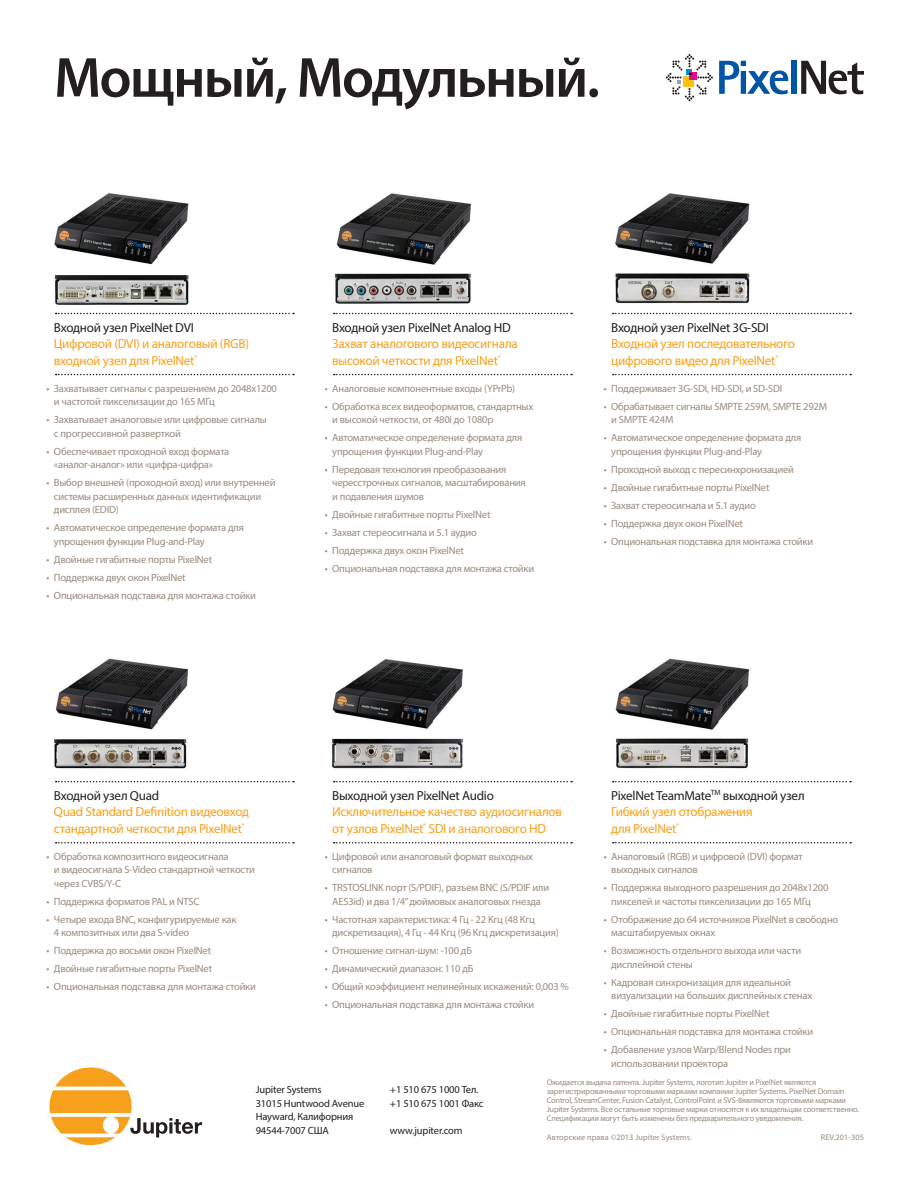
<style>
.page{position:relative;width:918px;height:1188px;background:#fff}
.page>*{position:absolute;margin:0;border:0;box-sizing:border-box;transform-origin:0 0}
.t1{font:600 57px "Myriad Pro";letter-spacing:-.03em;color:#231f20}
.t2{font:13.2px/16.5px "Myriad Pro";letter-spacing:-.02em;color:#f6a01b}
.t3{font:13.2px "Myriad Pro";letter-spacing:-.02em;color:#231f20}
.t4{font:10.5px/13.5px "Myriad Pro";letter-spacing:-.02em;color:#998b7d}
.t5{font:10.5px/13.5px "Myriad Pro";letter-spacing:-.015em;color:#231f20}
.t6{font:8.25px/9px "Myriad Pro";letter-spacing:-.02em;color:#998b7d}
.t7{font:8.25px "Myriad Pro";letter-spacing:.01em;color:#998b7d}
.s1{color:#231f20}
</style>
<div class="page">
<img style="left:54px;top:193px;width:135px;height:72px">
<img style="left:55px;top:275px;width:140px;height:40px">
<img style="left:336px;top:193px;width:136px;height:72px">
<img style="left:333px;top:273px;width:146px;height:42px">
<img style="left:615px;top:193px;width:135px;height:71px">
<img style="left:612px;top:273px;width:146px;height:42px">
<img style="left:55px;top:658px;width:133px;height:72px">
<img style="left:54px;top:739px;width:141px;height:44px">
<img style="left:332px;top:659px;width:131px;height:70px">
<img style="left:331px;top:738px;width:146px;height:45px">
<img style="left:615px;top:658px;width:135px;height:72px">
<img style="left:612px;top:738px;width:150px;height:45px">
<svg style="left:56px;top:374px;width:238px;height:1px"></svg>
<svg style="left:56px;top:313px;width:238px;height:1px"></svg>
<svg style="left:334px;top:374px;width:238px;height:1px"></svg>
<svg style="left:334px;top:313px;width:238px;height:1px"></svg>
<svg style="left:613px;top:374px;width:238px;height:1px"></svg>
<svg style="left:613px;top:313px;width:238px;height:1px"></svg>
<svg style="left:56px;top:842px;width:238px;height:1px"></svg>
<svg style="left:56px;top:781px;width:238px;height:1px"></svg>
<svg style="left:334px;top:842px;width:238px;height:1px"></svg>
<svg style="left:334px;top:781px;width:238px;height:1px"></svg>
<svg style="left:613px;top:842px;width:238px;height:1px"></svg>
<svg style="left:613px;top:781px;width:238px;height:1px"></svg>
<svg style="left:719px;top:61px;width:69px;height:33px"></svg>
<div style="left:791px;top:61px;width:6px;height:33px;background:#0154a6"></div>
<svg style="left:801px;top:61px;width:63px;height:33px"></svg>
<svg style="left:666px;top:54px;width:47px;height:47px"></svg>
<svg style="left:50px;top:1068px;width:152px;height:77px"></svg>
<h1 class="t1" style="left:54px;top:41px;width:547px">Мощный, Модульный.</h1>
<p class="t3" style="left:54px;top:319px;width:141px">Входной узел PixelNet DVI</p>
<p class="t2" style="left:54px;top:335px;width:197px">Цифровой (DVI) и аналоговый (RGB) входной узел для PixelNet<sup>®</sup></p>
<p class="t4" style="left:54px;top:381px;width:224px;text-indent:-7px">• Захватывает сигналы с разрешением до 2048x1200 и частотой пикселизации до 165 МГц</p>
<p class="t4" style="left:54px;top:413px;width:214px;text-indent:-7px">• Захватывает аналоговые или цифровые сигналы с прогрессивной разверткой</p>
<p class="t4" style="left:54px;top:444px;width:177px;text-indent:-7px">• Обеспечивает проходной вход формата «аналог-аналог» или «цифра-цифра»</p>
<p class="t4" style="left:54px;top:476px;width:223px;text-indent:-7px">• Выбор внешней (проходной вход) или внутренней системы расширенных данных идентификации дисплея (EDID)</p>
<p class="t4" style="left:54px;top:521px;width:191px;text-indent:-7px">• Автоматическое определение формата для упрощения функции Plug-and-Play</p>
<p class="t4" style="left:47px;top:552px;width:167px">• Двойные гигабитные порты PixelNet</p>
<p class="t4" style="left:47px;top:570px;width:141px">• Поддержка двух окон PixelNet</p>
<p class="t4" style="left:47px;top:588px;width:211px">• Опциональная подставка для монтажа стойки</p>
<p class="t3" style="left:332px;top:319px;width:180px">Входной узел PixelNet Analog HD</p>
<p class="t2" style="left:332px;top:335px;width:187px">Захват аналогового видеосигнала высокой четкости для PixelNet<sup>®</sup></p>
<p class="t4" style="left:325px;top:381px;width:192px">• Аналоговые компонентные входы (YPrPb)</p>
<p class="t4" style="left:332px;top:399px;width:202px;text-indent:-7px">• Обработка всех видеоформатов, стандартных и высокой четкости, от 480i до 1080p</p>
<p class="t4" style="left:332px;top:431px;width:191px;text-indent:-7px">• Автоматическое определение формата для упрощения функции Plug-and-Play</p>
<p class="t4" style="left:332px;top:462px;width:195px;text-indent:-7px">• Передовая технология преобразования чересстрочных сигналов, масштабирования и подавления шумов</p>
<p class="t4" style="left:325px;top:507px;width:167px">• Двойные гигабитные порты PixelNet</p>
<p class="t4" style="left:325px;top:525px;width:154px">• Захват стереосигнала и 5.1 аудио</p>
<p class="t4" style="left:325px;top:543px;width:141px">• Поддержка двух окон PixelNet</p>
<p class="t4" style="left:325px;top:561px;width:211px">• Опциональная подставка для монтажа стойки</p>
<p class="t3" style="left:611px;top:319px;width:159px">Входной узел PixelNet 3G-SDI</p>
<p class="t2" style="left:611px;top:335px;width:185px">Входной узел последовательного цифрового видео для PixelNet<sup>®</sup></p>
<p class="t4" style="left:604px;top:381px;width:180px">• Поддерживает 3G-SDI, HD-SDI, и SD-SDI</p>
<p class="t4" style="left:611px;top:399px;width:217px;text-indent:-7px">• Обрабатывает сигналы SMPTE 259M, SMPTE 292M и SMPTE 424M</p>
<p class="t4" style="left:611px;top:431px;width:191px;text-indent:-7px">• Автоматическое определение формата для упрощения функции Plug-and-Play</p>
<p class="t4" style="left:604px;top:462px;width:192px">• Проходной выход с пересинхронизацией</p>
<p class="t4" style="left:604px;top:480px;width:167px">• Двойные гигабитные порты PixelNet</p>
<p class="t4" style="left:604px;top:498px;width:154px">• Захват стереосигнала и 5.1 аудио</p>
<p class="t4" style="left:604px;top:516px;width:141px">• Поддержка двух окон PixelNet</p>
<p class="t4" style="left:604px;top:534px;width:211px">• Опциональная подставка для монтажа стойки</p>
<p class="t3" style="left:54px;top:787px;width:107px">Входной узел Quad</p>
<p class="t2" style="left:54px;top:803px;width:197px">Quad Standard Definition видеовход стандартной четкости для PixelNet<sup>®</sup></p>
<p class="t4" style="left:54px;top:849px;width:203px;text-indent:-7px">• Обработка композитного видеосигнала<br>и видеосигнала S-Video стандартной четкости через CVBS/Y-C</p>
<p class="t4" style="left:47px;top:894px;width:155px">• Поддержка форматов PAL и NTSC</p>
<p class="t4" style="left:54px;top:912px;width:184px;text-indent:-7px">• Четыре входа BNC, конфигурируемые как<br>4 композитных или два S-video</p>
<p class="t4" style="left:47px;top:944px;width:166px">• Поддержка до восьми окон PixelNet</p>
<p class="t4" style="left:47px;top:962px;width:167px">• Двойные гигабитные порты PixelNet</p>
<p class="t4" style="left:47px;top:980px;width:211px">• Опциональная подставка для монтажа стойки</p>
<p class="t3" style="left:332px;top:787px;width:163px">Выходной узел PixelNet Audio</p>
<p class="t2" style="left:332px;top:803px;width:231px">Исключительное качество аудиосигналов от узлов PixelNet<sup>®</sup> SDI и аналогового HD</p>
<p class="t4" style="left:332px;top:849px;width:202px;text-indent:-7px">• Цифровой или аналоговый формат выходных сигналов</p>
<p class="t4" style="left:325px;top:881px;width:226px;text-align:center">• TRSTOSLINK порт (S/PDIF), разъем BNC (S/PDIF или<br>AES3id) и два 1/4” дюймовых аналоговых гнезда</p>
<p class="t4" style="left:332px;top:912px;width:228px;text-indent:-7px">• Частотная характеристика: 4 Гц - 22 Кгц (48 Кгц дискретизация), 4 Гц - 44 Кгц (96 Кгц дискретизация)</p>
<p class="t4" style="left:325px;top:944px;width:149px">• Отношение сигнал-шум: -100 дБ</p>
<p class="t4" style="left:325px;top:962px;width:150px">• Динамический диапазон: 110 дБ</p>
<p class="t4" style="left:325px;top:980px;width:246px">• Общий коэффициент нелинейных искажений: 0,003 %</p>
<p class="t4" style="left:325px;top:998px;width:211px">• Опциональная подставка для монтажа стойки</p>
<p class="t2" style="left:611px;top:787px;width:195px"><span class="s1">PixelNet TeamMate</span><sup>TM</sup> <span class="s1">выходной узел<br></span>Гибкий узел отображения<br>для PixelNet<sup>®</sup></p>
<p class="t4" style="left:611px;top:849px;width:193px;text-indent:-7px">• Аналоговый (RGB) и цифровой (DVI) формат выходных сигналов</p>
<p class="t4" style="left:611px;top:881px;width:219px;text-indent:-7px">• Поддержка выходного разрешения до 2048x1200 пикселей и частоты пикселизации до 165 МГц</p>
<p class="t4" style="left:611px;top:912px;width:228px;text-indent:-7px">• Отображение до 64 источников PixelNet в свободно масштабируемых окнах</p>
<p class="t4" style="left:611px;top:944px;width:191px;text-indent:-7px">• Возможность отдельного выхода или части дисплейной стены</p>
<p class="t4" style="left:611px;top:975px;width:202px;text-indent:-7px">• Кадровая синхронизация для идеальной визуализации на больших дисплейных стенах</p>
<p class="t4" style="left:604px;top:1007px;width:167px">• Двойные гигабитные порты PixelNet</p>
<p class="t4" style="left:604px;top:1025px;width:211px">• Опциональная подставка для монтажа стойки</p>
<p class="t4" style="left:611px;top:1043px;width:181px;text-indent:-7px">• Добавление узлов Warp/Blend Nodes при использовании проектора</p>
<p class="t5" style="left:256px;top:1083px;width:110px">Jupiter Systems<br>31015 Huntwood Avenue<br>Hayward, Калифорния<br>94544-7007 США</p>
<p class="t5" style="left:390px;top:1083px;width:95px">+1 510 675 1000 Тел. +1 510 675 1001 Факс</p>
<p class="t5" style="left:390px;top:1123px;width:74px">www.jupiter.com</p>
<p class="t6" style="left:547px;top:1078px;width:314px">Ожидается выдача патента. Jupiter Systems, логотип Jupiter и PixelNet являются зарегистрированными торговыми марками компании Jupiter Systems. PixelNet Domain Control, StreamCenter, Fusion Catalyst, ControlPoint и SVS-8являются торговыми марками Jupiter Systems. Все остальные торговые марки относятся к их владельцам соответственно.<br>Спецификации могут быть изменены без предварительного уведомления.</p>
<p class="t7" style="left:547px;top:1133px;width:147px">Авторские права ©2013 Jupiter Systems.</p>
<p class="t7" style="left:821px;top:1132px;width:45px">REV.201-305</p>
</div>
